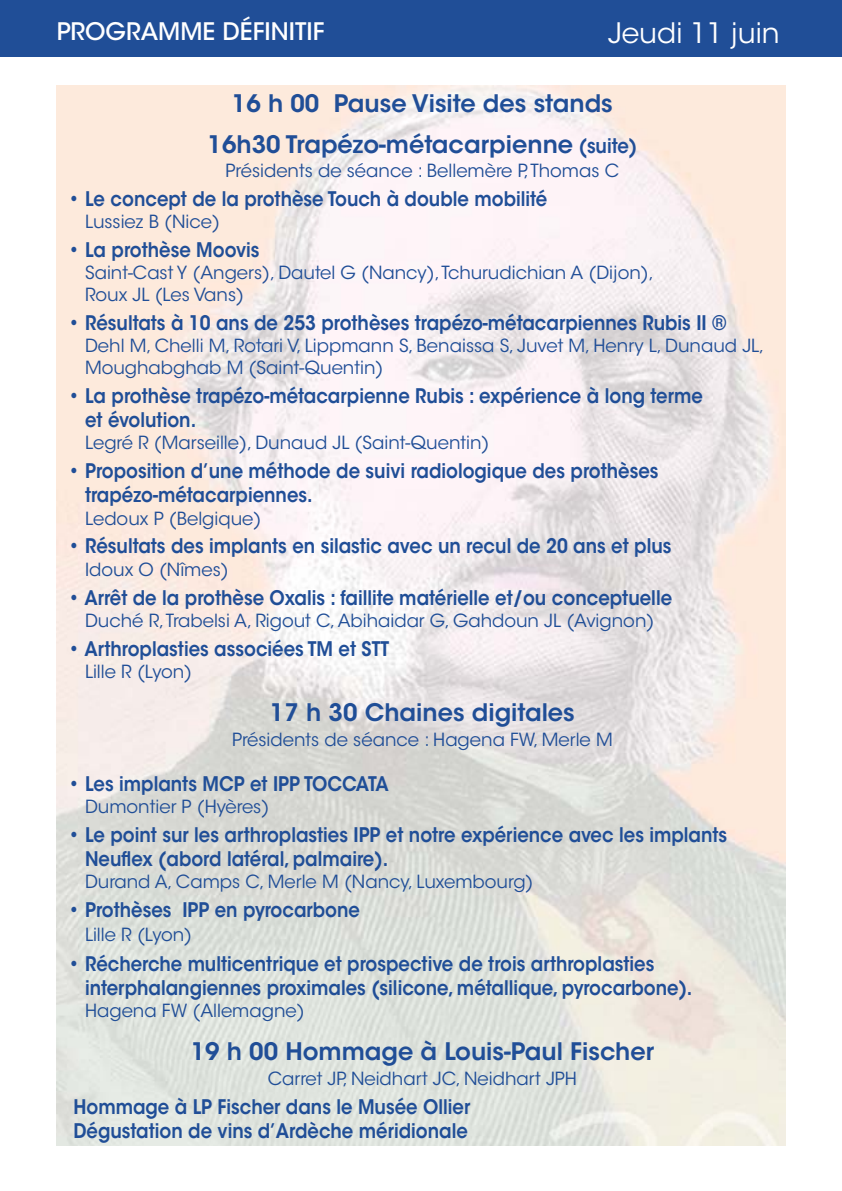
<style>
.page{position:relative;width:842px;height:1191px;background:#fff}
.page>*{position:absolute;margin:0;border:0;box-sizing:border-box;transform-origin:0 0}
.t1{font:28px "ITC Avant Garde Std";color:#fff}
.t2{font:600 24px/40.2px "ITC Avant Garde Std";color:#204e97;text-align:center}
.t3{font:500 24px "ITC Avant Garde Std";color:#fff}
.t4{font:600 20px/24px "ITC Avant Garde Std";color:#204e97;scale:.9 1}
.t5{font:18px/21.6px "ITC Avant Garde Std";color:#204e97}
.s1{font-size:20px}
</style>
<div class="page">
<img style="left:57px;top:85px;width:728px;height:1060px">
<div style="left:0;top:0;width:842px;height:57px;background:#204e97"></div>
<p class="t3" style="left:57px;top:18px;width:269px">PROGRAMME DÉFINITIF</p>
<h1 class="t1" style="left:608px;top:23px;width:173px">Jeudi 11 juin</h1>
<p class="t2" style="left:208px;top:86px;width:431px">16 h 00 Pause Visite des stands<br>16h30 Trapézo-métacarpienne <span class="s1">(suite)</span></p>
<p class="t5" style="left:226px;top:161px;width:395px">Présidents de séance : Bellemère P, Thomas C</p>
<p class="t4" style="left:68px;top:189px;width:534px">• Le concept de la prothèse Touch à double mobilité</p>
<p class="t5" style="left:85px;top:213px;width:137px">Lussiez B (Nice)</p>
<p class="t4" style="left:68px;top:240px;width:214px">• La prothèse Moovis</p>
<p class="t5" style="left:85px;top:264px;width:570px">Saint-Cast Y (Angers), Dautel G (Nancy), Tchurudichian A (Dijon),<br>Roux JL (Les Vans)</p>
<p class="t4" style="left:68px;top:313px;width:733px">• Résultats à 10 ans de 253 prothèses trapézo-métacarpiennes Rubis II ®</p>
<p class="t5" style="left:85px;top:337px;width:681px">Dehl M, Chelli M, Rotari V, Lippmann S, Benaissa S, Juvet M, Henry L, Dunaud JL,<br>Moughabghab M (Saint-Quentin)</p>
<p class="t4" style="left:85px;top:386px;width:688px;text-indent:-17px">• La prothèse trapézo-métacarpienne Rubis : expérience à long terme et évolution.</p>
<p class="t5" style="left:85px;top:434px;width:406px">Legré R (Marseille), Dunaud JL (Saint-Quentin)</p>
<p class="t4" style="left:85px;top:461px;width:639px;text-indent:-17px">• Proposition d’une méthode de suivi radiologique des prothèses trapézo-métacarpiennes.</p>
<p class="t5" style="left:85px;top:509px;width:178px">Ledoux P (Belgique)</p>
<p class="t4" style="left:68px;top:536px;width:672px">• Résultats des implants en silastic avec un recul de 20 ans et plus</p>
<p class="t5" style="left:85px;top:560px;width:145px">Idoux O (Nîmes)</p>
<p class="t4" style="left:68px;top:587px;width:673px">• Arrêt de la prothèse Oxalis : faillite matérielle et/ou conceptuelle</p>
<p class="t5" style="left:85px;top:612px;width:571px">Duché R, Trabelsi A, Rigout C, Abihaidar G, Gahdoun JL (Avignon)</p>
<p class="t4" style="left:68px;top:639px;width:358px">• Arthroplasties associées TM et STT</p>
<p class="t5" style="left:85px;top:663px;width:109px">Lille R (Lyon)</p>
<p class="t2" style="left:270px;top:695px;width:306px">17 h 30 Chaines digitales</p>
<p class="t5" style="left:232px;top:730px;width:382px">Présidents de séance : Hagena FW, Merle M</p>
<p class="t4" style="left:68px;top:773px;width:358px">• Les implants MCP et IPP TOCCATA</p>
<p class="t5" style="left:85px;top:797px;width:186px">Dumontier P (Hyères)</p>
<p class="t4" style="left:85px;top:825px;width:715px;text-indent:-17px">• Le point sur les arthroplasties IPP et notre expérience avec les implants<br>Neuflex (abord latéral, palmaire).</p>
<p class="t5" style="left:85px;top:873px;width:450px">Durand A, Camps C, Merle M (Nancy, Luxembourg)</p>
<p class="t4" style="left:68px;top:900px;width:326px">• Prothèses IPP en pyrocarbone</p>
<p class="t5" style="left:85px;top:925px;width:109px">Lille R (Lyon)</p>
<p class="t4" style="left:85px;top:953px;width:676px;text-indent:-17px">• Récherche multicentrique et prospective de trois arthroplasties interphalangiennes proximales (silicone, métallique, pyrocarbone).</p>
<p class="t5" style="left:85px;top:1002px;width:221px">Hagena FW (Allemagne)</p>
<p class="t2" style="left:191px;top:1034px;width:465px">19 h 00 Hommage à Louis-Paul Fischer</p>
<p class="t5" style="left:268px;top:1069px;width:311px">Carret JP, Neidhart JC, Neidhart JPH</p>
<p class="t4" style="left:73px;top:1096px;width:442px">Hommage à LP Fischer dans le Musée Ollier<br>Dégustation de vins d’Ardèche méridionale</p>
</div>
